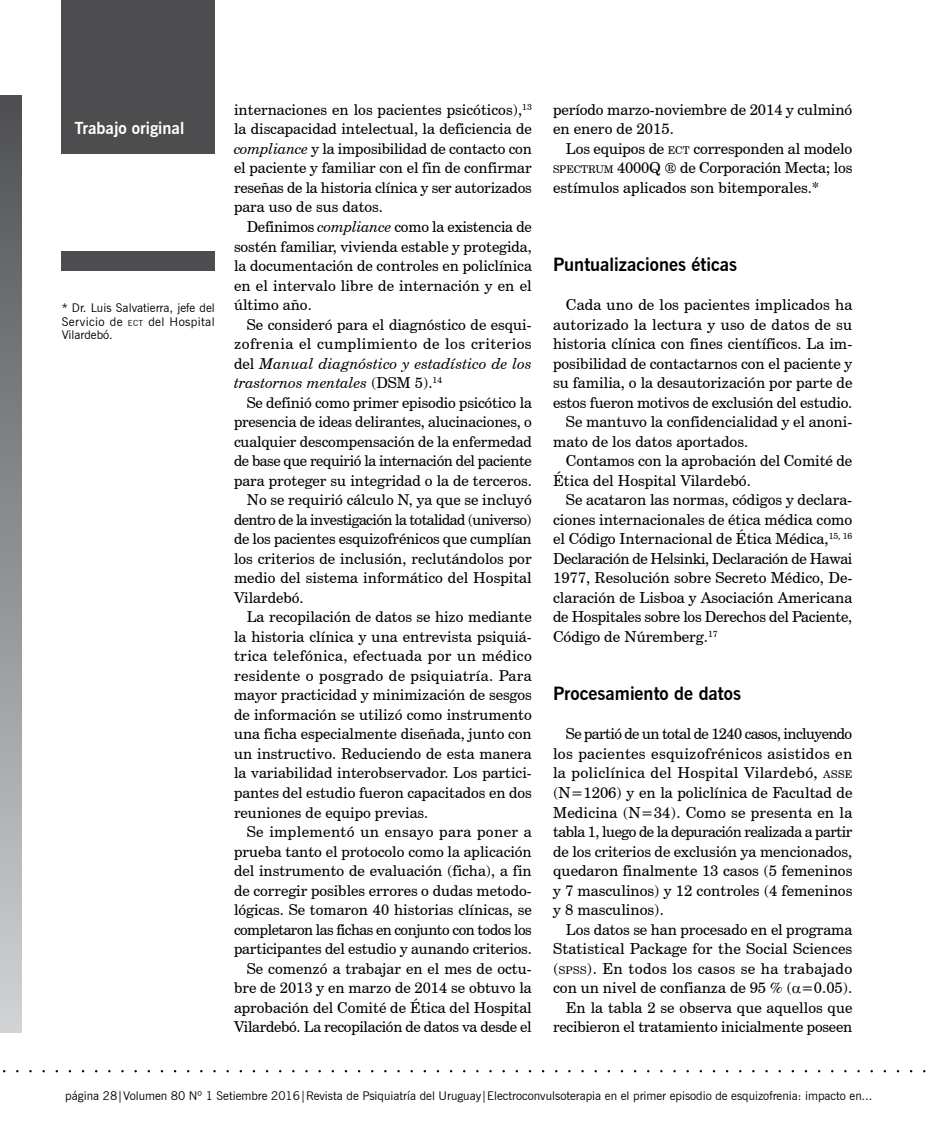
<style>
.page{position:relative;width:936px;height:1132px;background:#fff}
.page>*{position:absolute;margin:0;border:0;box-sizing:border-box;transform-origin:0 0}
.t1{font:700 18.15px "News Gothic BT";color:#000}
.t2{font:700 16.5px "News Gothic BT";color:#fff}
.t3{font:15.15px/19.5px "Century Schoolbook BT";color:#000;text-align:justify}
.t4{font:15.15px "Century Schoolbook BT";letter-spacing:-.025em;color:#000}
.t5{font:15.15px "Century Schoolbook BT";letter-spacing:-.02em;color:#000}
.t6{font:15px/19.5px "Century Schoolbook BT";color:#000;text-align:justify}
.t7{font:15px "Century Schoolbook BT";letter-spacing:.025em;color:#000}
.t8{font:15px "Century Schoolbook BT";letter-spacing:-.035em;color:#000}
.t9{font:15px "Century Schoolbook BT";letter-spacing:-.025em;color:#000}
.t10{font:15px "Century Schoolbook BT";letter-spacing:-.03em;color:#000}
.t11{font:15px "Century Schoolbook BT";letter-spacing:-.02em;color:#000}
.t12{font:15px "Century Schoolbook BT";letter-spacing:.02em;color:#000}
.t13{font:12px/13.5px "News Gothic BT";color:#000;text-align:justify}
.s1{font-size:8.4px}
.s2{font-style:italic}
.s3{font-size:10.65px}
</style>
<div class="page">
<div style="left:62px;top:0;width:153px;height:154px;background:#4d4d4f"></div>
<div style="left:62px;top:251px;width:153px;height:20px;background:#4d4d4f"></div>
<div style="left:0;top:95px;width:21px;height:936px;background:linear-gradient(to bottom,#4f5053,#cfd2d4)"></div>
<p class="t2" style="left:74px;top:118px;width:111px">Trabajo original</p>
<p class="t13" style="left:62px;top:301px;width:155px">* Dr. Luis Salvatierra, jefe del Servicio de <span class="s1">ect</span> del Hospital Vilardebó.</p>
<p class="t6" style="left:234px;top:100px;width:299px">internaciones en los pacientes psicóticos),<sup>13 </sup>la discapacidad intelectual, la deficiencia de <span class="s2">compliance</span> y la imposibilidad de contacto con el paciente y familiar con el fin de confirmar reseñas de la historia clínica y ser autorizados para uso de sus datos.</p>
<p class="t6" style="left:234px;top:217px;width:299px;text-indent:13px">Definimos <span class="s2">compliance</span> como la existencia de sostén familiar, vivienda estable y protegida, la documentación de controles en policlínica en el intervalo libre de internación y en el último año.</p>
<p class="t6" style="left:234px;top:314px;width:299px;text-indent:13px">Se consideró para el diagnóstico de esqui&shy;zofrenia el cumplimiento de los criterios del <span class="s2">Manual diagnóstico y estadístico de los trastornos mentales</span> (DSM 5).<sup>14</sup></p>
<p class="t6" style="left:247px;top:392px;width:286px">Se definió como primer episodio psicótico la</p>
<p class="t6" style="left:234px;top:412px;width:299px">presencia de ideas delirantes, alucinaciones, o</p>
<p class="t6" style="left:234px;top:431px;width:299px">cualquier descompensación de la enfermedad</p>
<p class="t9" style="left:234px;top:451px;width:299px">de base que requirió la internación del paciente</p>
<p class="t6" style="left:234px;top:470px;width:299px">para proteger su integridad o la de terceros.</p>
<p class="t6" style="left:247px;top:490px;width:286px">No se requirió cálculo N, ya que se incluyó</p>
<p class="t8" style="left:234px;top:510px;width:299px">dentro de la investigación la totalidad (universo)</p>
<p class="t6" style="left:234px;top:529px;width:299px">de los pacientes esquizofrénicos que cumplían</p>
<p class="t6" style="left:234px;top:548px;width:299px">los criterios de inclusión, reclutándolos por</p>
<p class="t6" style="left:234px;top:568px;width:299px">medio del sistema informático del Hospital</p>
<p class="t6" style="left:234px;top:587px;width:71px">Vilardebó.</p>
<p class="t6" style="left:247px;top:607px;width:286px">La recopilación de datos se hizo mediante</p>
<p class="t6" style="left:234px;top:626px;width:299px">la historia clínica y una entrevista psiquiá-</p>
<p class="t7" style="left:234px;top:646px;width:299px">trica telefónica, efectuada por un médico</p>
<p class="t12" style="left:234px;top:666px;width:299px">residente o posgrado de psiquiatría. Para</p>
<p class="t6" style="left:234px;top:685px;width:299px">mayor practicidad y minimización de sesgos</p>
<p class="t6" style="left:234px;top:704px;width:299px">de información se utilizó como instrumento</p>
<p class="t6" style="left:234px;top:724px;width:299px">una ficha especialmente diseñada, junto con</p>
<p class="t6" style="left:234px;top:743px;width:299px">un instructivo. Reduciendo de esta manera</p>
<p class="t6" style="left:234px;top:763px;width:299px">la variabilidad interobservador. Los partici-</p>
<p class="t6" style="left:234px;top:782px;width:299px">pantes del estudio fueron capacitados en dos</p>
<p class="t6" style="left:234px;top:802px;width:196px">reuniones de equipo previas.</p>
<p class="t7" style="left:247px;top:822px;width:286px">Se implementó un ensayo para poner a</p>
<p class="t6" style="left:234px;top:841px;width:299px">prueba tanto el protocolo como la aplicación</p>
<p class="t6" style="left:234px;top:860px;width:299px">del instrumento de evaluación (ficha), a fin</p>
<p class="t6" style="left:234px;top:880px;width:299px">de corregir posibles errores o dudas metodo-</p>
<p class="t6" style="left:234px;top:899px;width:299px">lógicas. Se tomaron 40 historias clínicas, se</p>
<p class="t10" style="left:234px;top:919px;width:299px">completaron las fichas en conjunto con todos los</p>
<p class="t6" style="left:234px;top:938px;width:299px">participantes del estudio y aunando criterios.</p>
<p class="t6" style="left:247px;top:958px;width:286px">Se comenzó a trabajar en el mes de octu-</p>
<p class="t6" style="left:234px;top:977px;width:299px">bre de 2013 y en marzo de 2014 se obtuvo la</p>
<p class="t6" style="left:234px;top:997px;width:299px">aprobación del Comité de Ética del Hospital</p>
<p class="t11" style="left:234px;top:1017px;width:299px">Vilardebó. La recopilación de datos va desde el</p>
<p class="t3" style="left:553px;top:99px;width:301px">período marzo-noviembre de 2014 y culminó en enero de 2015.</p>
<p class="t3" style="left:553px;top:138px;width:301px;text-indent:13px">Los equipos de <span class="s3">ECT</span> corresponden al modelo <span class="s3">SPECTRUM</span> 4000Q ® de Corporación Mecta; los estímulos aplicados son bitemporales.*</p>
<p class="t1" style="left:553px;top:253px;width:186px">Puntualizaciones éticas</p>
<p class="t3" style="left:566px;top:294px;width:288px">Cada uno de los pacientes implicados ha</p>
<p class="t3" style="left:553px;top:314px;width:301px">autorizado la lectura y uso de datos de su</p>
<p class="t3" style="left:553px;top:333px;width:301px">historia clínica con fines científicos. La im-</p>
<p class="t3" style="left:553px;top:353px;width:301px">posibilidad de contactarnos con el paciente y</p>
<p class="t3" style="left:553px;top:372px;width:301px">su familia, o la desautorización por parte de</p>
<p class="t3" style="left:553px;top:392px;width:301px">estos fueron motivos de exclusión del estudio.</p>
<p class="t3" style="left:566px;top:411px;width:288px">Se mantuvo la confidencialidad y el anoni-</p>
<p class="t3" style="left:553px;top:431px;width:196px">mato de los datos aportados.</p>
<p class="t3" style="left:566px;top:450px;width:288px">Contamos con la aprobación del Comité de</p>
<p class="t3" style="left:553px;top:470px;width:199px">Ética del Hospital Vilardebó.</p>
<p class="t3" style="left:566px;top:489px;width:288px">Se acataron las normas, códigos y declara-</p>
<p class="t3" style="left:553px;top:509px;width:301px">ciones internacionales de ética médica como</p>
<p class="t3" style="left:553px;top:528px;width:301px">el Código Internacional de Ética Médica,<sup>15,</sup> <sup>16</sup></p>
<p class="t4" style="left:553px;top:549px;width:301px">Declaración de Helsinki, Declaración de Hawai</p>
<p class="t3" style="left:553px;top:567px;width:301px">1977, Resolución sobre Secreto Médico, De-</p>
<p class="t3" style="left:553px;top:587px;width:301px">claración de Lisboa y Asociación Americana</p>
<p class="t5" style="left:553px;top:607px;width:301px">de Hospitales sobre los Derechos del Paciente,</p>
<p class="t3" style="left:553px;top:626px;width:166px">Código de Núremberg.<sup>17</sup></p>
<p class="t1" style="left:553px;top:682px;width:189px">Procesamiento de datos</p>
<p class="t3" style="left:553px;top:723px;width:301px;text-indent:13px">Se partió de un total de 1240 casos, incluyendo los pacientes esquizofrénicos asistidos en la policlínica del Hospital Vilardebó, <span class="s3">ASSE </span>(N=1206) y en la policlínica de Facultad de Medicina (N=34). Como se presenta en la tabla 1, luego de la depuración realizada a partir de los criterios de exclusión ya mencionados, quedaron finalmente 13 casos (5 femeninos y 7 masculinos) y 12 controles (4 femeninos y 8 masculinos).</p>
<p class="t3" style="left:553px;top:918px;width:301px;text-indent:13px">Los datos se han procesado en el programa Statistical Package for the Social Sciences (<span class="s3">SPSS</span>). En todos los casos se ha trabajado con un nivel de confianza de 95 % ( =0.05).</p>
<p class="t6" style="left:553px;top:997px;width:301px;text-align:right">En la tabla 2 se observa que aquellos que recibieron el tratamiento inicialmente poseen</p>
<p class="t13" style="left:65px;top:1088px;width:808px">página 28|Volumen 80 Nº 1 Setiembre 2016|Revista de Psiquiatría del Uruguay|Electroconvulsoterapia en el primer episodio de esquizofrenia: impacto en...</p>
</div>
